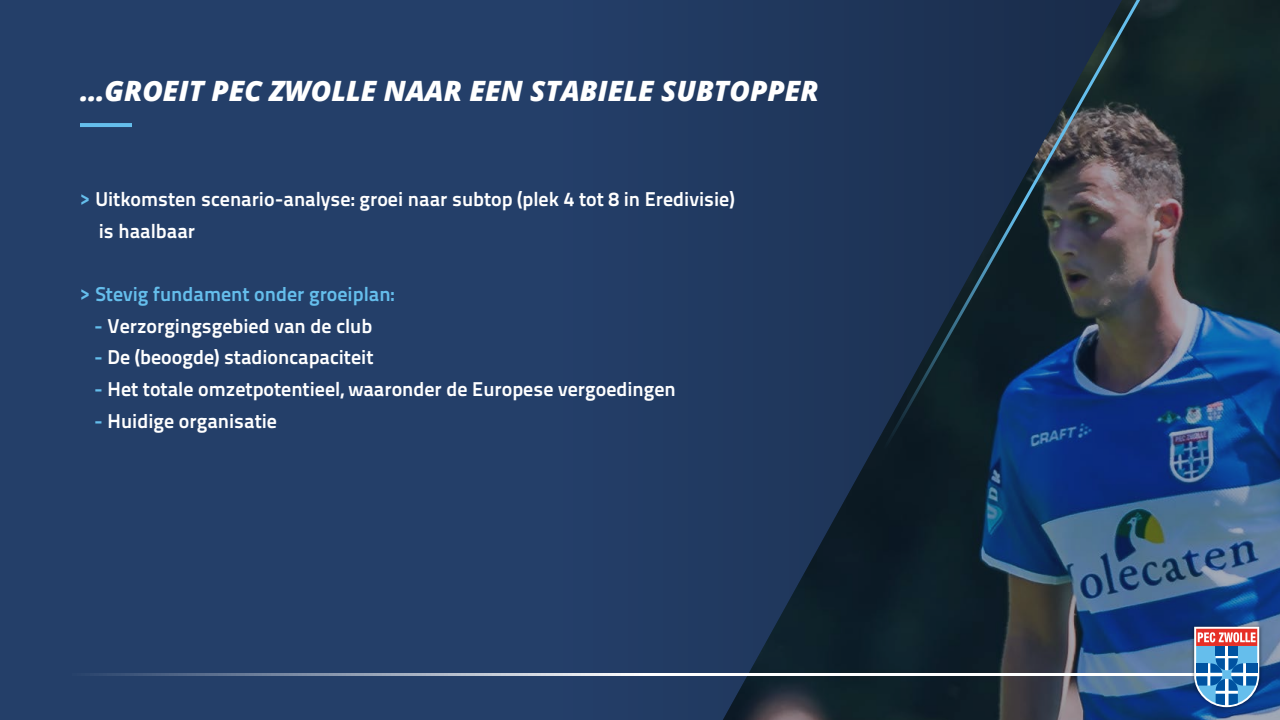
<style>
.page{position:relative;width:1280px;height:720px;background:#243f69}
.page>*{position:absolute;margin:0;border:0;box-sizing:border-box;transform-origin:0 0}
.t1{font:italic 800 28px "Open Sans";color:#fff}
.t2{font:700 20px/31.6px "Titillium Text 22 L";color:#fff}
.t3{font:700 20px "Titillium Text 22 L";color:#65beec}
.s1{font-size:21px;color:#65beec}
.s2{font-size:21px}
.s3{color:#65beec}
</style>
<div class="page">
<hr style="left:80px;top:123px;width:52px;height:4px;background:#65beec">
<svg style="left:723px;top:0;width:557px;height:720px"></svg>
<hr style="left:72px;top:673px;width:1128px;height:3px;background:#fff">
<img style="left:1189px;top:622px;width:75px;height:90px">
<svg style="left:1194px;top:627px;width:65px;height:80px;background:#798fb5"></svg>
<svg style="left:880px;top:0;width:277px;height:453px;background:#24354d"></svg>
<h1 class="t1" style="left:80px;top:70px;width:740px">…GROEIT PEC ZWOLLE NAAR EEN STABIELE SUBTOPPER</h1>
<p class="t2" style="left:99px;top:182px;width:637px;text-indent:-19px"><span class="s1">&gt;</span> Uitkomsten scenario-analyse: groei naar subtop (plek 4 tot 8 in Eredivisie) is haalbaar</p>
<p class="t3" style="left:80px;top:279px;width:316px"><span class="s2">&gt;</span> Stevig fundament onder groeiplan:</p>
<p class="t2" style="left:94px;top:309px;width:280px"><span class="s3">-</span> Verzorgingsgebied van de club</p>
<p class="t2" style="left:94px;top:340px;width:281px"><span class="s3">-</span> De (beoogde) stadioncapaciteit</p>
<p class="t2" style="left:94px;top:372px;width:583px"><span class="s3">-</span> Het totale omzetpotentieel, waaronder de Europese vergoedingen</p>
<p class="t2" style="left:94px;top:404px;width:184px"><span class="s3">-</span> Huidige organisatie</p>
</div>
